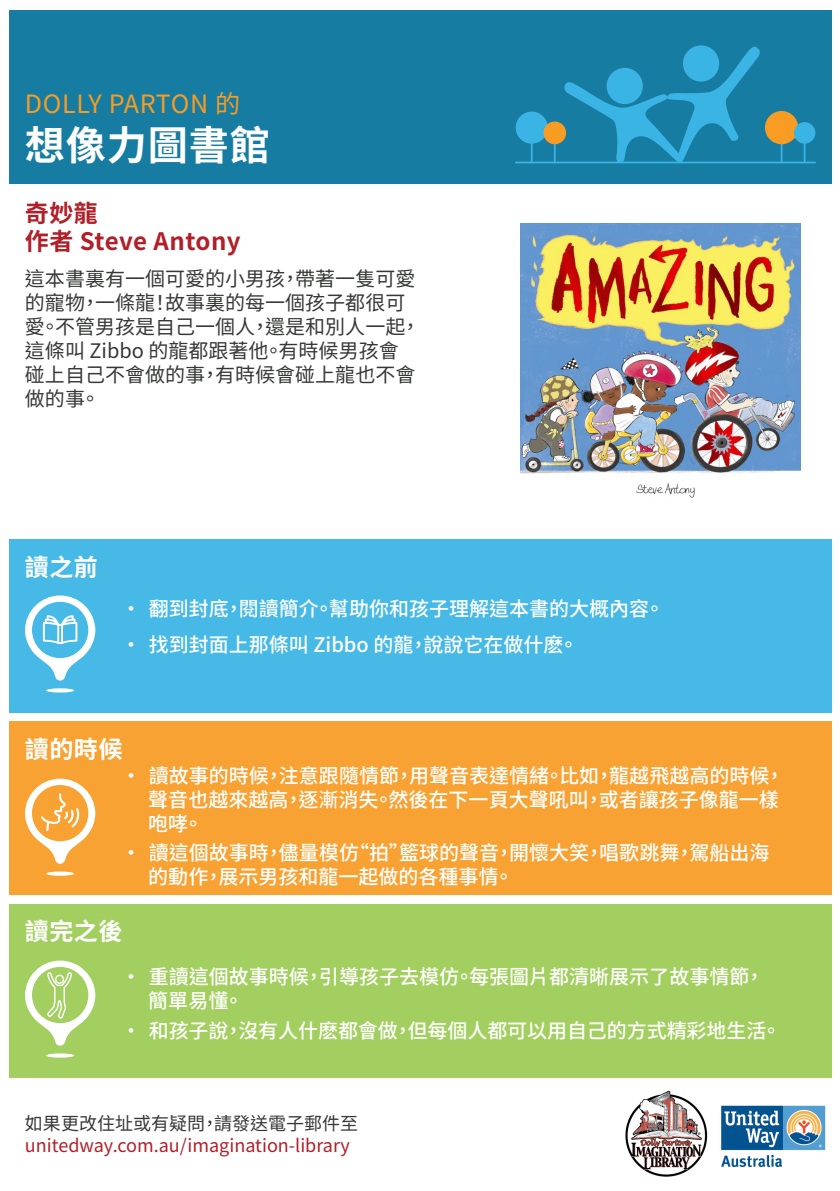
<style>
.page{position:relative;width:840px;height:1191px;background:#fff}
.page>*{position:absolute;margin:0;border:0;box-sizing:border-box;transform-origin:0 0}
.t1{font:700 40.2px "Noto Sans TC";letter-spacing:.02em;color:#fff}
.t2{font:25px "Noto Sans TC";letter-spacing:.025em;color:#f89c24}
.t3{font:700 24px "Noto Sans TC";letter-spacing:.02em;color:#b11f28}
.t4{font:700 24px "Noto Sans TC";letter-spacing:.02em;color:#fff}
.t5{font:500 20px/24px "Noto Sans TC";color:#fff}
.t6{font:20px/24px "Noto Sans TC";color:#363936}
.t7{font:18px/22px "Noto Sans TC";color:#b11f28}
.s1{color:#363936}
</style>
<div class="page">
<div style="left:9px;top:539px;width:822px;height:174px;background:#47b9e6"></div>
<div style="left:9px;top:10px;width:822px;height:174px;background:#167ca1"></div>
<div style="left:9px;top:721px;width:822px;height:174px;background:#f8a233"></div>
<div style="left:9px;top:903px;width:822px;height:174px;background:#a2cf5f"></div>
<hr style="left:515px;top:162px;width:299px;height:1px;background:#3ab4e5">
<hr style="left:530px;top:128px;width:2px;height:34px;background:#3ab4e5">
<hr style="left:553px;top:128px;width:2px;height:34px;background:#3ab4e5">
<div style="left:515px;top:112px;width:32px;height:32px;background:#3ab4e5;border-radius:50%"></div>
<div style="left:543px;top:122px;width:22px;height:22px;background:#f89c24;border-radius:50%"></div>
<div style="left:543px;top:122px;width:22px;height:22px;border:1px solid #f89c24;border-radius:50%"></div>
<hr style="left:780px;top:128px;width:2px;height:34px;background:#3ab4e5">
<hr style="left:803px;top:128px;width:2px;height:34px;background:#3ab4e5">
<div style="left:765px;top:112px;width:32px;height:32px;background:#f89c24;border-radius:50%"></div>
<div style="left:764px;top:111px;width:33px;height:33px;border:1px solid #f89c24;border-radius:50%"></div>
<div style="left:793px;top:122px;width:21px;height:22px;background:#3ab4e5;border-radius:50%"></div>
<svg style="left:560px;top:45px;width:203px;height:119px"></svg>
<div style="left:606px;top:68px;width:36px;height:36px;background:#3ab4e5;border-radius:50%"></div>
<img style="left:520px;top:223px;width:279px;height:275px">
<img style="left:625px;top:1090px;width:201px;height:87px">
<svg style="left:25px;top:595px;width:70px;height:97px"></svg>
<svg style="left:25px;top:778px;width:70px;height:97px"></svg>
<svg style="left:25px;top:960px;width:70px;height:97px"></svg>
<p class="t2" style="left:25px;top:90px;width:217px">DOLLY PARTON 的</p>
<p class="t1" style="left:25px;top:123px;width:246px">想像力圖書館</p>
<p class="t3" style="left:25px;top:199px;width:74px">奇妙龍</p>
<p class="t3" style="left:25px;top:227px;width:217px">作者 Steve Antony</p>
<p class="t6" style="left:25px;top:267px;width:396px">這本書裏有一個可愛的小男孩，帶著一隻可愛的寵物，一條龍！故事裏的每一個孩子都很可愛。不管男孩是自己一個人，還是和別人一起，這條叫 Zibbo 的龍都跟著他。有時候男孩會碰上自己不會做的事，有時候會碰上龍也不會做的事。</p>
<p class="t4" style="left:25px;top:553px;width:74px">讀之前</p>
<p class="t5" style="left:121px;top:597px;width:544px">• 翻到封底，閱讀簡介。幫助你和孩子理解這本書的大概內容。</p>
<p class="t5" style="left:121px;top:632px;width:458px">• 找到封面上那條叫 Zibbo 的龍，說說它在做什麽。</p>
<p class="t4" style="left:25px;top:735px;width:99px">讀的時候</p>
<p class="t5" style="left:148px;top:764px;width:637px;text-indent:-27px">• 讀故事的時候，注意跟隨情節，用聲音表達情緒。比如，龍越飛越高的時候，聲音也越來越高，逐漸消失。然後在下一頁大聲吼叫，或者讓孩子像龍一樣咆哮。</p>
<p class="t5" style="left:148px;top:841px;width:622px;text-indent:-27px">• 讀這個故事時，儘量模仿“拍”籃球的聲音，開懷大笑，唱歌跳舞，駕船出海的動作，展示男孩和龍一起做的各種事情。</p>
<p class="t4" style="left:25px;top:918px;width:99px">讀完之後</p>
<p class="t5" style="left:148px;top:965px;width:617px;text-indent:-27px">• 重讀這個故事時候，引導孩子去模仿。每張圖片都清晰展示了故事情節，簡單易懂。</p>
<p class="t5" style="left:121px;top:1019px;width:661px">• 和孩子說，沒有人什麽都會做，但每個人都可以用自己的方式精彩地生活。</p>
<p class="t7" style="left:25px;top:1112px;width:334px"><span class="s1">如果更改住址或有疑問，請發送電子郵件至</span>unitedway.com.au/imagination-library</p>
</div>
